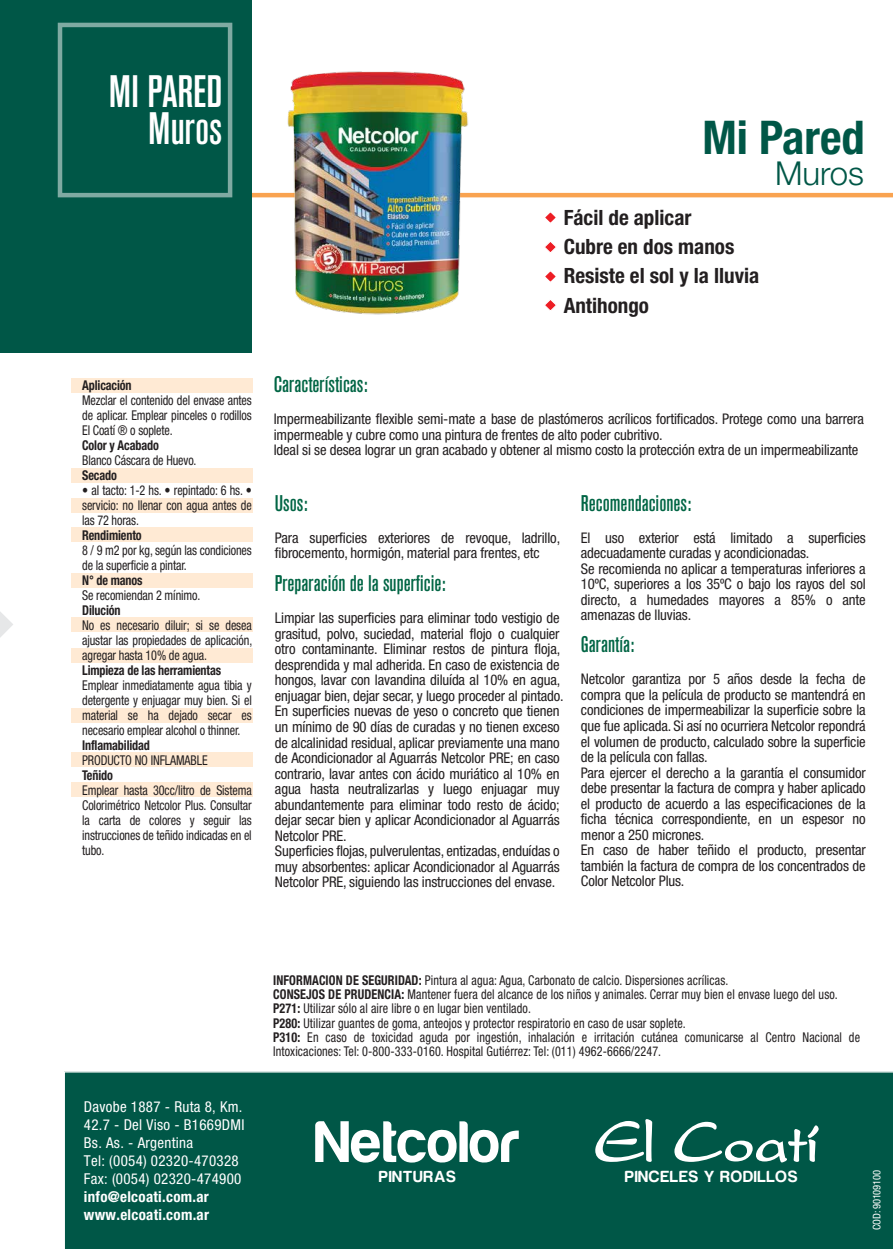
<style>
.page{position:relative;width:893px;height:1249px;background:#fff}
.page>*{position:absolute;margin:0;border:0;box-sizing:border-box;transform-origin:0 0}
.t1{font:700 60.45px "Harabara";letter-spacing:.02em;color:#fff}
.t2{font:700 condensed 46.5px "Helvetica Neue";color:#005747}
.t3{font:500 condensed 45px/37.5px "Akzidenz Grotesk Std";color:#fff;text-align:right}
.t4{font:300 33px "Helvetica Neue";color:#005747}
.t5{font:500 condensed 22.5px "Akzidenz Grotesk Std";color:#006544}
.t6{font:700 condensed 21px/29.2px "Helvetica Neue";color:#231f20}
.t7{font:700 16.65px "Harabara";letter-spacing:.06em;color:#fff}
.t8{font:700 16.5px "Harabara";letter-spacing:.06em;color:#fff}
.t9{font:condensed 15px/18px "Helvetica Neue";letter-spacing:.02em;color:#fff}
.t10{font:700 condensed 15px/18px "Helvetica Neue";letter-spacing:.02em;color:#fff}
.t11{font:condensed 14.7px/15.5px "Helvetica Neue";letter-spacing:-.01em;color:#231f20}
.t12{font:condensed 13.5px/15px "Helvetica Neue";letter-spacing:.01em;color:#231f20;text-align:justify;scale:.9 1}
.t13{font:condensed 13.5px/15px "Helvetica Neue";letter-spacing:-.01em;color:#231f20;scale:.9 1}
.t14{font:700 condensed 13.5px "Helvetica Neue";letter-spacing:-.01em;color:#231f20;scale:.9 1}
.t15{font:condensed 10.5px "Helvetica Neue";letter-spacing:-.02em;color:#fff}
.s1{font-weight:700}
</style>
<div class="page">
<div style="left:72px;top:527px;width:181px;height:15px;background:#ffead4"></div>
<div style="left:72px;top:498px;width:181px;height:14px;background:#ffead4"></div>
<div style="left:72px;top:467px;width:181px;height:15px;background:#ffead4"></div>
<div style="left:72px;top:378px;width:181px;height:14px;background:#ffead4"></div>
<div style="left:72px;top:648px;width:181px;height:14px;background:#ffead4"></div>
<div style="left:72px;top:573px;width:181px;height:14px;background:#ffead4"></div>
<div style="left:72px;top:617px;width:181px;height:14px;background:#ffead4"></div>
<div style="left:72px;top:752px;width:181px;height:14px;background:#ffead4"></div>
<div style="left:72px;top:782px;width:181px;height:15px;background:#ffead4"></div>
<div style="left:72px;top:708px;width:181px;height:14px;background:#ffead4"></div>
<hr style="left:251px;top:193px;width:642px;height:4px;background:#f9a350">
<div style="left:0;top:0;width:251px;height:352px;background:#005747"></div>
<svg style="left:0;top:612px;width:13px;height:25px"></svg>
<img style="left:278px;top:71px;width:197px;height:244px">
<svg style="left:545px;top:212px;width:11px;height:11px"></svg>
<svg style="left:545px;top:242px;width:11px;height:10px"></svg>
<svg style="left:545px;top:271px;width:11px;height:11px"></svg>
<svg style="left:545px;top:300px;width:11px;height:10px"></svg>
<div style="left:64px;top:1071px;width:829px;height:177px;background:#005747"></div>
<svg style="left:595px;top:1118px;width:57px;height:43px"></svg>
<svg style="left:674px;top:1121px;width:145px;height:41px"></svg>
<h3 class="t3" style="left:109px;top:72px;width:115px">MI PARED<br>Muros</h3>
<h2 class="t2" style="left:702px;top:109px;width:164px">Mi Pared</h2>
<h3 class="t6" style="left:564px;top:202px;width:197px">Fácil de aplicar<br>Cubre en dos manos<br>Resiste el sol y la lluvia<br>Antihongo</h3>
<h3 class="t4" style="left:775px;top:153px;width:91px">Muros</h3>
<p class="t14" style="left:82px;top:377px;width:56px">Aplicación</p>
<p class="t12" style="left:82px;top:392px;width:190px">Mezclar el contenido del envase antes de aplicar. Emplear pinceles o rodillos El Coatí ® o soplete.</p>
<p class="t14" style="left:82px;top:437px;width:87px">Color y Acabado</p>
<p class="t13" style="left:82px;top:452px;width:129px">Blanco Cáscara de Huevo.</p>
<p class="t14" style="left:82px;top:467px;width:40px">Secado</p>
<p class="t12" style="left:82px;top:482px;width:190px">• al tacto: 1-2 hs. • repintado: 6 hs. • servicio: no llenar con agua antes de las 72 horas.</p>
<p class="t14" style="left:82px;top:526px;width:68px">Rendimiento</p>
<p class="t13" style="left:82px;top:542px;width:190px">8 / 9 m2 por kg, según las condiciones de la superficie a pintar.</p>
<p class="t14" style="left:82px;top:571px;width:69px">N° de manos</p>
<p class="t13" style="left:82px;top:587px;width:133px">Se recomiendan 2 mínimo.</p>
<p class="t14" style="left:82px;top:601px;width:44px">Dilución</p>
<p class="t12" style="left:82px;top:617px;width:190px">No es necesario diluir; si se desea ajustar las propiedades de aplicación, agregar hasta 10% de agua.</p>
<p class="t14" style="left:82px;top:661px;width:156px">Limpieza de las herramientas</p>
<p class="t12" style="left:82px;top:677px;width:190px">Emplear inmediatamente agua tibia y detergente y enjuagar muy bien. Si el material se ha dejado secar es necesario emplear alcohol o thinner.</p>
<p class="t14" style="left:82px;top:736px;width:77px">Inflamabilidad</p>
<p class="t13" style="left:82px;top:752px;width:141px">PRODUCTO NO INFLAMABLE</p>
<p class="t14" style="left:82px;top:766px;width:36px">Teñido</p>
<p class="t12" style="left:82px;top:782px;width:190px">Emplear hasta 30cc/litro de Sistema Colorimétrico Netcolor Plus. Consultar la carta de colores y seguir las instrucciones de teñido indicadas en el tubo.</p>
<h3 class="t5" style="left:274px;top:371px;width:95px">Características:</h3>
<p class="t11" style="left:274px;top:411px;width:592px">Impermeabilizante flexible semi-mate a base de plastómeros acrílicos fortificados. Protege como una barrera impermeable y cubre como una pintura de frentes de alto poder cubritivo.<br>Ideal si se desea lograr un gran acabado y obtener al mismo costo la protección extra de un impermeabilizante</p>
<h3 class="t5" style="left:275px;top:490px;width:34px">Usos:</h3>
<p class="t11" style="left:275px;top:529px;width:287px">Para superficies exteriores de revoque, ladrillo, fibrocemento, hormigón, material para frentes, etc</p>
<h3 class="t5" style="left:275px;top:570px;width:172px">Preparación de la superficie:</h3>
<p class="t11" style="left:275px;top:610px;width:290px">Limpiar las superficies para eliminar todo vestigio de grasitud, polvo, suciedad, material flojo o cualquier otro contaminante. Eliminar restos de pintura floja, desprendida y mal adherida. En caso de existencia de hongos, lavar con lavandina diluída al 10% en agua, enjuagar bien, dejar secar, y luego proceder al pintado.<br>En superficies nuevas de yeso o concreto que tienen un mínimo de 90 días de curadas y no tienen exceso de alcalinidad residual, aplicar previamente una mano de Acondicionador al Aguarrás Netcolor PRE; en caso contrario, lavar antes con ácido muriático al 10% en agua hasta neutralizarlas y luego enjuagar muy abundantemente para eliminar todo resto de ácido; dejar secar bien y aplicar Acondicionador al Aguarrás Netcolor PRE.<br>Superficies flojas, pulverulentas, entizadas, enduídas o muy absorbentes: aplicar Acondicionador al Aguarrás Netcolor PRE, siguiendo las instrucciones del envase.</p>
<h3 class="t5" style="left:581px;top:490px;width:112px">Recomendaciones:</h3>
<p class="t11" style="left:581px;top:529px;width:286px">El uso exterior está limitado a superficies adecuadamente curadas y acondicionadas.<br>Se recomienda no aplicar a temperaturas inferiores a 10ºC, superiores a los 35ºC o bajo los rayos del sol directo, a humedades mayores a 85% o ante amenazas de lluvias.</p>
<h3 class="t5" style="left:581px;top:631px;width:55px">Garantía:</h3>
<p class="t11" style="left:581px;top:671px;width:286px">Netcolor garantiza por 5 años desde la fecha de compra que la película de producto se mantendrá en condiciones de impermeabilizar la superficie sobre la que fue aplicada. Si así no ocurriera Netcolor repondrá el volumen de producto, calculado sobre la superficie de la película con fallas.<br>Para ejercer el derecho a la garantía el consumidor debe presentar la factura de compra y haber aplicado el producto de acuerdo a las especificaciones de la ficha técnica correspondiente, en un espesor no menor a 250 micrones.<br>En caso de haber teñido el producto, presentar también la factura de compra de los concentrados de Color Netcolor Plus.</p>
<p class="t9" style="left:84px;top:1097px;width:162px">Davobe 1887 - Ruta 8, Km.<br>42.7 - Del Viso - B1669DMI<br>Bs. As. - Argentina<br>Tel: (0054) 02320-470328<br>Fax: (0054) 02320-474900</p>
<p class="t10" style="left:84px;top:1187px;width:127px">info@elcoati.com.ar www.elcoati.com.ar</p>
<p class="t12" style="left:273px;top:972px;width:654px;line-height:14.2px;text-align:left"><span class="s1">INFORMACION DE SEGURIDAD:</span> Pintura al agua: Agua, Carbonato de calcio. Dispersiones acrílicas.<br><span class="s1">CONSEJOS DE PRUDENCIA:</span> Mantener fuera del alcance de los niños y animales. Cerrar muy bien el envase luego del uso.<br><span class="s1">P271:</span> Utilizar sólo al aire libre o en lugar bien ventilado.<br><span class="s1">P280:</span> Utilizar guantes de goma, anteojos y protector respiratorio en caso de usar soplete.<br><span class="s1">P310:</span> En caso de toxicidad aguda por ingestión, inhalación e irritación cutánea comunicarse al Centro Nacional de Intoxicaciones: Tel: 0-800-333-0160. Hospital Gutiérrez: Tel: (011) 4962-6666/2247.</p>
<h1 class="t1" style="left:315px;top:1110px;width:206px">Netcolor</h1>
<p class="t8" style="left:379px;top:1167px;width:78px">PINTURAS</p>
<p class="t7" style="left:625px;top:1167px;width:174px">PINCELES Y RODILLOS</p>
<p class="t15" style="left:871px;top:1229px;width:61px;rotate:-90deg">COD: 90109100</p>
</div>
